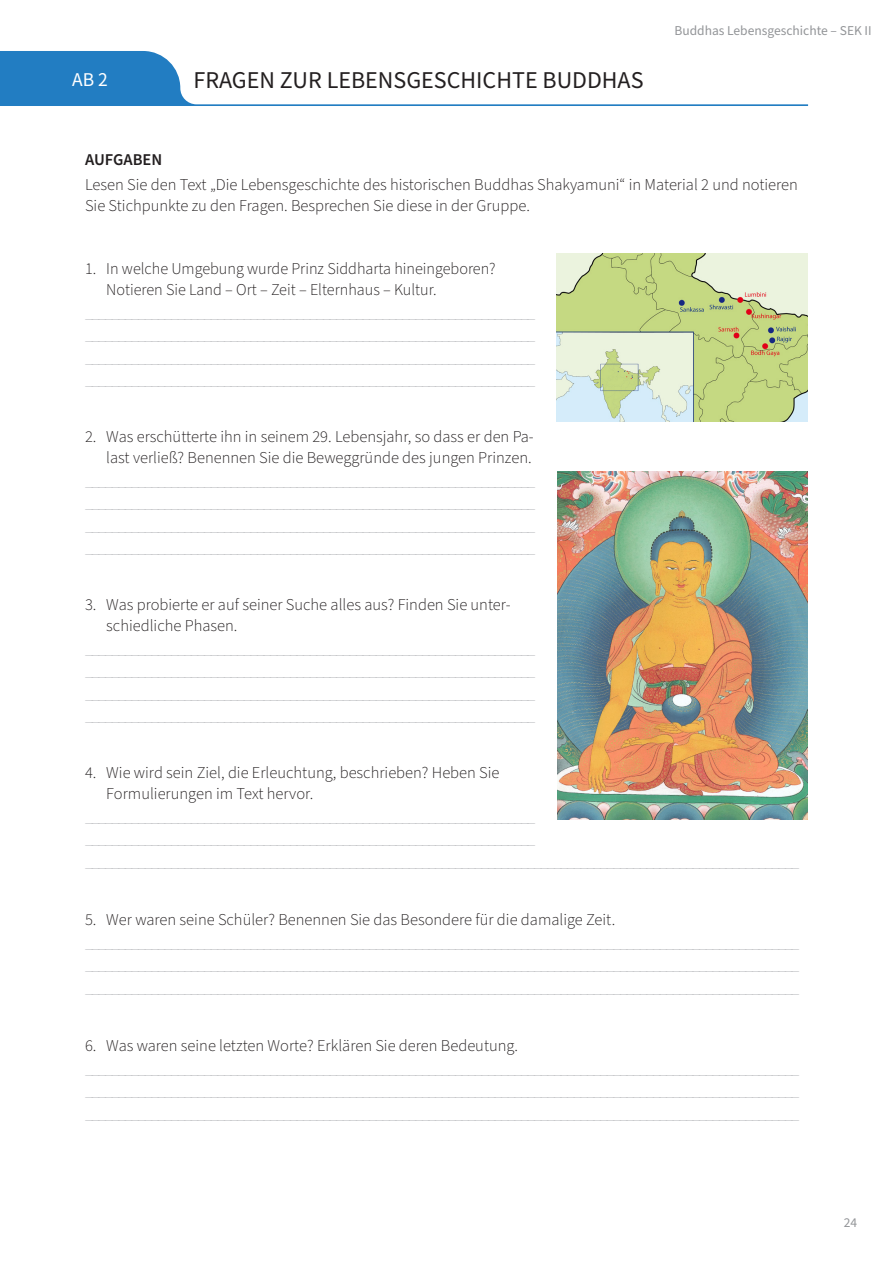
<style>
.page{position:relative;width:893px;height:1263px;background:#fff}
.page>*{position:absolute;margin:0;border:0;box-sizing:border-box;transform-origin:0 0}
.t1{font:24.15px "Source Sans Pro";color:#231f20}
.t2{font:19.5px "Source Sans Pro";color:#fff}
.t3{font:300 16.5px/22.5px "Source Sans Pro";color:#bcbdc0;text-align:justify}
.t4{font:300 16.5px/21px "Source Sans Pro";color:#231f20}
.t5{font:600 16.5px "Source Sans Pro";color:#231f20}
.t6{font:13.5px "Source Sans Pro";color:#939598}
</style>
<div class="page">
<svg style="left:0;top:51px;width:808px;height:55px"></svg>
<img style="left:557px;top:471px;width:251px;height:348px">
<img style="left:556px;top:253px;width:252px;height:168px">
<p class="t2" style="left:72px;top:66px;width:37px">AB 2</p>
<h1 class="t1" style="left:193px;top:63px;width:452px">FRAGEN ZUR LEBENSGESCHICHTE BUDDHAS</h1>
<p class="t6" style="left:674px;top:22px;width:199px">Buddhas Lebensgeschichte – SEK II</p>
<p class="t5" style="left:85px;top:148px;width:79px">AUFGABEN</p>
<p class="t4" style="left:85px;top:175px;width:714px">Lesen Sie den Text „Die Lebensgeschichte des historischen Buddhas Shakyamuni“ in Material 2 und notieren<br>Sie Stichpunkte zu den Fragen. Besprechen Sie diese in der Gruppe.</p>
<p class="t4" style="left:106px;top:259px;width:391px;text-indent:-21px">1. In welche Umgebung wurde Prinz Siddharta hineingeboren?<br>Notieren Sie Land – Ort – Zeit – Elternhaus – Kultur.</p>
<p class="t3" style="left:85px;top:301px;width:452px">____________________________________________________________________ ____________________________________________________________________ ____________________________________________________________________ ____________________________________________________________________</p>
<p class="t4" style="left:85px;top:427px;width:450px;text-align:right">2. Was erschütterte ihn in seinem 29. Lebensjahr, so dass er den Pa&shy;last verließ? Benennen Sie die Beweggründe des jungen Prinzen.</p>
<p class="t3" style="left:85px;top:469px;width:452px">____________________________________________________________________ ____________________________________________________________________ ____________________________________________________________________ ____________________________________________________________________</p>
<p class="t4" style="left:106px;top:595px;width:406px;text-indent:-21px">3. Was probierte er auf seiner Suche alles aus? Finden Sie unter&shy;schiedliche Phasen.</p>
<p class="t3" style="left:85px;top:637px;width:452px">____________________________________________________________________ ____________________________________________________________________ ____________________________________________________________________ ____________________________________________________________________</p>
<p class="t4" style="left:106px;top:763px;width:395px;text-indent:-21px">4. Wie wird sein Ziel, die Erleuchtung, beschrieben? Heben Sie<br>Formulierungen im Text hervor.</p>
<p class="t3" style="left:85px;top:805px;width:716px;text-align:left">____________________________________________________________________ ____________________________________________________________________ ____________________________________________________________________________________________________________</p>
<p class="t4" style="left:85px;top:910px;width:532px">5. Wer waren seine Schüler? Benennen Sie das Besondere für die damalige Zeit.</p>
<p class="t3" style="left:85px;top:931px;width:716px">____________________________________________________________________________________________________________ ____________________________________________________________________________________________________________ ____________________________________________________________________________________________________________</p>
<p class="t4" style="left:85px;top:1036px;width:435px">6. Was waren seine letzten Worte? Erklären Sie deren Bedeutung.</p>
<p class="t3" style="left:85px;top:1057px;width:716px">____________________________________________________________________________________________________________ ____________________________________________________________________________________________________________ ____________________________________________________________________________________________________________</p>
<p class="t6" style="left:844px;top:1213px;width:15px">24</p>
</div>
